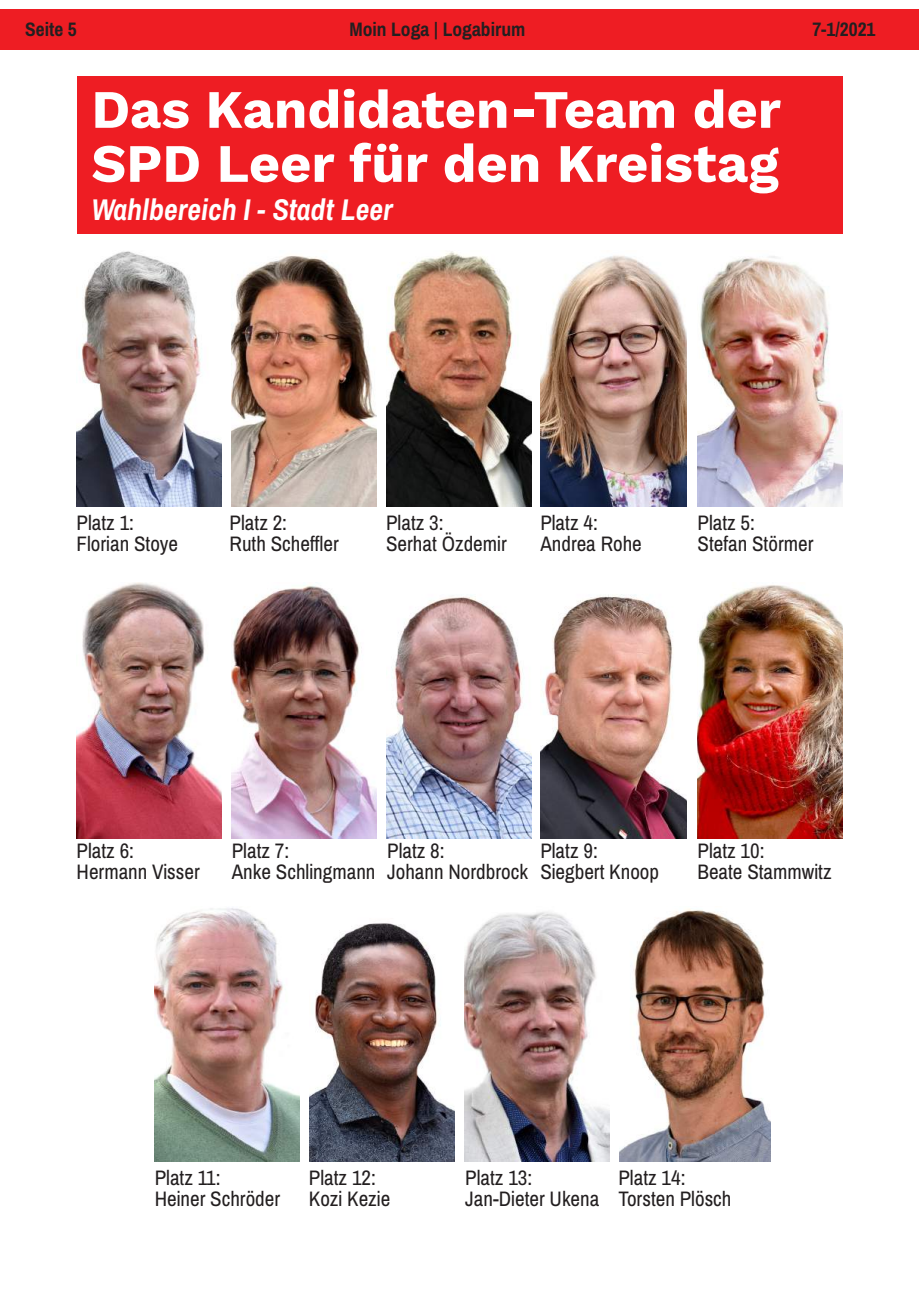
<style>
.page{position:relative;width:919px;height:1289px;background:#fff}
.page>*{position:absolute;margin:0;border:0;box-sizing:border-box;transform-origin:0 0}
.t1{font:700 54px/54px "Work Sans";color:#fff}
.t2{font:italic 700 30px "Archivo Narrow";color:#fff}
.t3{font:21px/21px "Archivo Narrow";color:#231f20}
.t4{font:700 19.5px "Archivo Narrow";color:#231f20}
</style>
<div class="page">
<div style="left:0;top:9px;width:13px;height:41px;background:#ee1d23"></div>
<div style="left:13px;top:9px;width:905px;height:41px;background:#ee1d23"></div>
<img style="left:77px;top:251px;width:145px;height:255px">
<img style="left:231px;top:255px;width:145px;height:251px">
<img style="left:386px;top:251px;width:145px;height:255px">
<img style="left:541px;top:255px;width:145px;height:251px">
<img style="left:697px;top:256px;width:145px;height:250px">
<img style="left:77px;top:583px;width:145px;height:255px">
<img style="left:231px;top:585px;width:145px;height:253px">
<img style="left:386px;top:595px;width:145px;height:243px">
<img style="left:541px;top:594px;width:145px;height:244px">
<img style="left:697px;top:585px;width:145px;height:253px">
<div style="left:77px;top:77px;width:765px;height:157px;background:#ee1d23"></div>
<img style="left:155px;top:908px;width:145px;height:253px">
<img style="left:309px;top:923px;width:145px;height:238px">
<img style="left:464px;top:912px;width:145px;height:249px">
<img style="left:619px;top:909px;width:151px;height:252px">
<p class="t4" style="left:25px;top:18px;width:53px">Seite 5</p>
<p class="t4" style="left:349px;top:18px;width:177px">Moin Loga | Logabirum</p>
<p class="t4" style="left:812px;top:18px;width:65px">7-1/2021</p>
<h1 class="t1" style="left:91px;top:87px;width:691px">Das Kandidaten-Team der<br>SPD Leer für den Kreistag</h1>
<h2 class="t2" style="left:91px;top:198px;width:303px">Wahlbereich I - Stadt Leer</h2>
<p class="t3" style="left:77px;top:514px;width:103px">Platz 1:<br>Florian Stoye</p>
<p class="t3" style="left:229px;top:514px;width:111px">Platz 2:<br>Ruth Scheffler</p>
<p class="t3" style="left:386px;top:514px;width:122px">Platz 3:<br>Serhat Özdemir</p>
<p class="t3" style="left:540px;top:514px;width:103px">Platz 4:<br>Andrea Rohe</p>
<p class="t3" style="left:697px;top:514px;width:117px">Platz 5:<br>Stefan Störmer</p>
<p class="t3" style="left:77px;top:841px;width:125px">Platz 6:<br>Hermann Visser</p>
<p class="t3" style="left:232px;top:841px;width:145px">Platz 7:<br>Anke Schlingmann</p>
<p class="t3" style="left:387px;top:841px;width:142px">Platz 8:<br>Johann Nordbrock</p>
<p class="t3" style="left:540px;top:841px;width:120px">Platz 9:<br>Siegbert Knoop</p>
<p class="t3" style="left:697px;top:841px;width:136px">Platz 10:<br>Beate Stammwitz</p>
<p class="t3" style="left:155px;top:1169px;width:127px">Platz 11:<br>Heiner Schröder</p>
<p class="t3" style="left:309px;top:1169px;width:83px">Platz 12:<br>Kozi Kezie</p>
<p class="t3" style="left:465px;top:1169px;width:136px">Platz 13:<br>Jan-Dieter Ukena</p>
<p class="t3" style="left:618px;top:1169px;width:114px">Platz 14:<br>Torsten Plösch</p>
</div>
